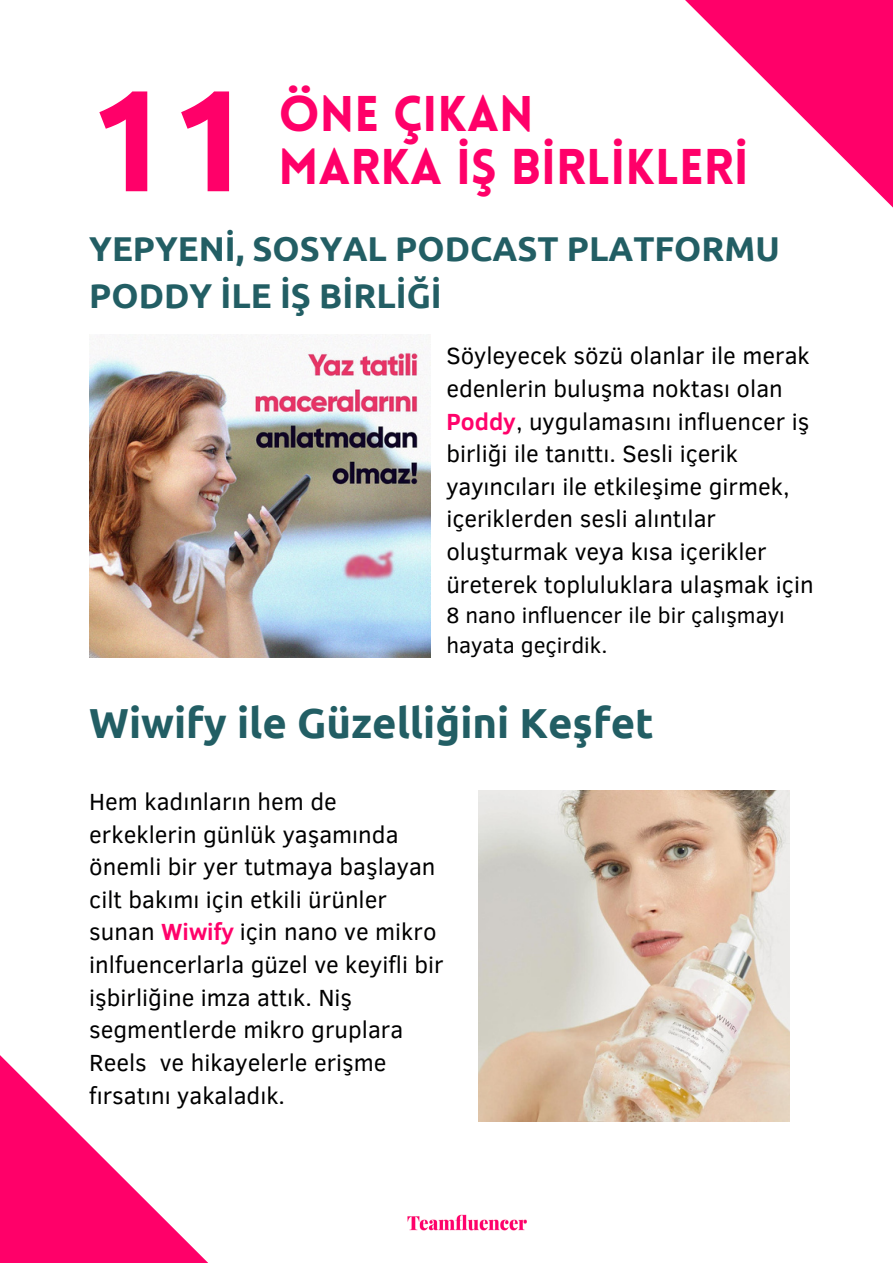
<style>
.page{position:relative;width:893px;height:1264px;background:#fff}
.page>*{position:absolute;margin:0;border:0;box-sizing:border-box;transform-origin:0 0}
.t1{font:700 143.85px "Ubuntu";color:#ff0069}
.t2{font:900 49.05px "Lovelo";color:#ff0069}
.t3{font:700 42px "Ubuntu";color:#225e64}
.t4{font:700 34.5px "Ubuntu";color:#225e64}
.t5{font:24px/32.5px "Clear Sans";color:#000001}
.t6{font:22.5px/30.3px "Clear Sans";color:#000001}
.s1{font-weight:700;color:#ff026a}
</style>
<div class="page">
<svg style="left:0;top:1055px;width:207px;height:207px"></svg>
<svg style="left:685px;top:0;width:207px;height:207px"></svg>
<img style="left:89px;top:334px;width:341px;height:324px">
<img style="left:478px;top:790px;width:311px;height:331px">
<img style="left:407px;top:1214px;width:119px;height:17px">
<p class="t2" style="left:278px;top:95px;width:257px">ÖNE ÇIKAN</p>
<p class="t1" style="left:89px;top:57px;width:165px">11</p>
<p class="t2" style="left:278px;top:147px;width:472px">MARKA İŞ BİRLİKLERİ</p>
<p class="t4" style="left:89px;top:229px;width:692px">YEPYENİ, SOSYAL PODCAST PLATFORMU</p>
<p class="t4" style="left:89px;top:276px;width:354px">PODDY İLE İŞ BİRLİĞİ</p>
<p class="t5" style="left:446px;top:338px;width:369px">Söyleyecek sözü olanlar ile merak edenlerin buluşma noktası olan <span class="s1">Poddy</span>, uygulamasını influencer iş birliği ile tanıttı. Sesli içerik yayıncıları ile etkileşime girmek, içeriklerden sesli alıntılar oluşturmak veya kısa içerikler üreterek topluluklara ulaşmak için</p>
<p class="t6" style="left:446px;top:599px;width:340px">8 nano influencer ile bir çalışmayı hayata geçirdik.</p>
<p class="t3" style="left:89px;top:699px;width:566px">Wiwify ile Güzelliğini Keşfet</p>
<p class="t5" style="left:89px;top:784px;width:356px">Hem kadınların hem de erkeklerin günlük yaşamında önemli bir yer tutmaya başlayan cilt bakımı için etkili ürünler sunan <span class="s1">Wiwify</span> için nano ve mikro inlfuencerlarla güzel ve keyifli bir işbirliğine imza attık. Niş segmentlerde mikro gruplara<br>Reels ve hikayelerle erişme fırsatını yakaladık.</p>
</div>
